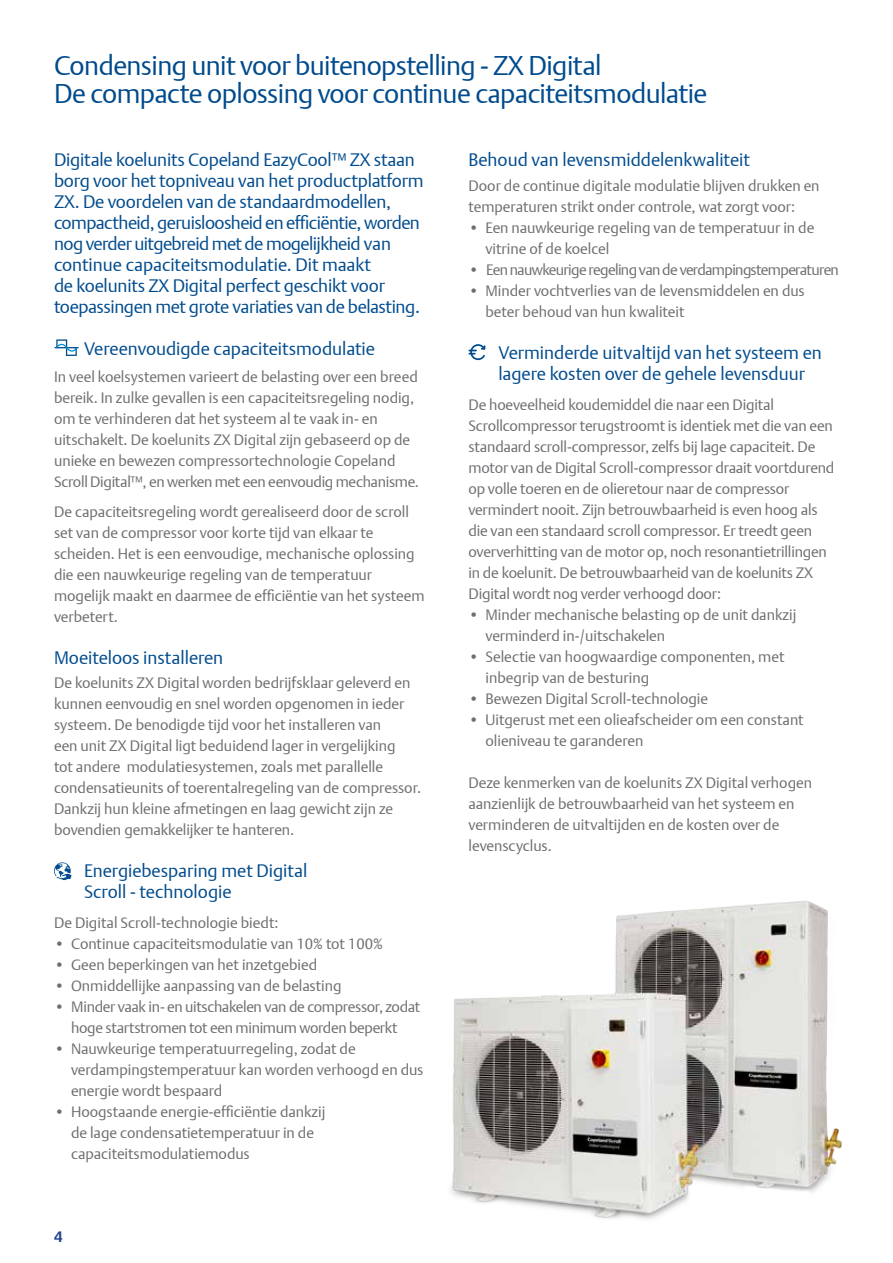
<style>
.page{position:relative;width:893px;height:1263px;background:#fff}
.page>*{position:absolute;margin:0;border:0;box-sizing:border-box;transform-origin:0 0}
.t1{font:27px/28.5px "DTL Argo T Light";letter-spacing:-.02em;color:#004b8d}
.t2{font:18px/21px "DTL Argo T Light";letter-spacing:-.01em;color:#004b8d}
.t3{font:15px/21px "DTL Argo T Light";letter-spacing:-.005em;color:#6d6e71}
.t4{font:15px "DTL Argo T Light";letter-spacing:-.04em;color:#6d6e71}
.t5{font:700 15px "DTL Argo T";color:#25408f}
</style>
<div class="page">
<svg style="left:55px;top:339px;width:24px;height:17px"></svg>
<svg style="left:54px;top:862px;width:18px;height:19px"></svg>
<svg style="left:468px;top:344px;width:17px;height:16px"></svg>
<img style="left:451px;top:900px;width:391px;height:319px">
<h1 class="t1" style="left:54px;top:51px;width:655px">Condensing unit voor buitenopstelling - ZX Digital<br>De compacte oplossing voor continue capaciteitsmodulatie</h1>
<p class="t2" style="left:54px;top:149px;width:371px">Digitale koelunits Copeland EazyCool™ ZX staan borg voor het topniveau van het productplatform ZX. De voordelen van de standaardmodellen, compactheid, geruisloosheid en efficiëntie, worden nog verder uitgebreid met de mogelijkheid van continue capaciteitsmodulatie. Dit maakt<br>de koelunits ZX Digital perfect geschikt voor toepassingen met grote variaties van de belasting.</p>
<p class="t2" style="left:84px;top:338px;width:293px">Vereenvoudigde capaciteitsmodulatie</p>
<p class="t3" style="left:54px;top:366px;width:366px">In veel koelsystemen varieert de belasting over een breed bereik. In zulke gevallen is een capaciteitsregeling nodig, om te verhinderen dat het systeem al te vaak in- en uitschakelt. De koelunits ZX Digital zijn gebaseerd op de unieke en bewezen compressortechnologie Copeland Scroll Digital™, en werken met een eenvoudig mechanisme.</p>
<p class="t3" style="left:54px;top:501px;width:372px">De capaciteitsregeling wordt gerealiseerd door de scroll set van de compressor voor korte tijd van elkaar te scheiden. Het is een eenvoudige, mechanische oplossing die een nauwkeurige regeling van de temperatuur mogelijk maakt en daarmee de efficiëntie van het systeem verbetert.</p>
<p class="t2" style="left:54px;top:646px;width:171px">Moeiteloos installeren</p>
<p class="t3" style="left:54px;top:672px;width:369px">De koelunits ZX Digital worden bedrijfsklaar geleverd en kunnen eenvoudig en snel worden opgenomen in ieder systeem. De benodigde tijd voor het installeren van<br>een unit ZX Digital ligt beduidend lager in vergelijking<br>tot andere modulatiesystemen, zoals met parallelle condensatieunits of toerentalregeling van de compressor.<br>Dankzij hun kleine afmetingen en laag gewicht zijn ze bovendien gemakkelijker te hanteren.</p>
<p class="t2" style="left:84px;top:859px;width:225px">Energiebesparing met Digital<br>Scroll - technologie</p>
<p class="t3" style="left:54px;top:912px;width:226px">De Digital Scroll-technologie biedt:</p>
<p class="t3" style="left:54px;top:933px;width:330px">• Continue capaciteitsmodulatie van 10% tot 100%</p>
<p class="t3" style="left:54px;top:954px;width:265px">• Geen beperkingen van het inzetgebied</p>
<p class="t3" style="left:54px;top:975px;width:289px">• Onmiddellijke aanpassing van de belasting</p>
<p class="t3" style="left:54px;top:996px;width:368px;text-align:center">• Minder vaak in- en uitschakelen van de compressor, zodat hoge startstromen tot een minimum worden beperkt</p>
<p class="t3" style="left:71px;top:1038px;width:354px;text-indent:-17px">• Nauwkeurige temperatuurregeling, zodat de verdampingstemperatuur kan worden verhoogd en dus energie wordt bespaard</p>
<p class="t3" style="left:71px;top:1101px;width:256px;text-indent:-17px">• Hoogstaande energie-efficiëntie dankzij de lage condensatietemperatuur in de capaciteitsmodulatiemodus</p>
<p class="t5" style="left:54px;top:1227px;width:10px">4</p>
<p class="t2" style="left:468px;top:149px;width:283px">Behoud van levensmiddelenkwaliteit</p>
<p class="t3" style="left:468px;top:175px;width:353px">Door de continue digitale modulatie blijven drukken en temperaturen strikt onder controle, wat zorgt voor:</p>
<p class="t3" style="left:485px;top:217px;width:331px;text-indent:-17px">• Een nauwkeurige regeling van de temperatuur in de vitrine of de koelcel</p>
<p class="t4" style="left:468px;top:261px;width:372px">• Een nauwkeurige regeling van de verdampingstemperaturen</p>
<p class="t3" style="left:485px;top:280px;width:321px;text-indent:-17px">• Minder vochtverlies van de levensmiddelen en dus beter behoud van hun kwaliteit</p>
<p class="t2" style="left:498px;top:342px;width:325px">Verminderde uitvaltijd van het systeem en lagere kosten over de gehele levensduur</p>
<p class="t3" style="left:468px;top:394px;width:367px">De hoeveelheid koudemiddel die naar een Digital Scrollcompressor terugstroomt is identiek met die van een standaard scroll-compressor, zelfs bij lage capaciteit. De motor van de Digital Scroll-compressor draait voortdurend op volle toeren en de olieretour naar de compressor vermindert nooit. Zijn betrouwbaarheid is even hoog als die van een standaard scroll compressor. Er treedt geen oververhitting van de motor op, noch resonantietrillingen in de koelunit. De betrouwbaarheid van de koelunits ZX Digital wordt nog verder verhoogd door:</p>
<p class="t3" style="left:485px;top:604px;width:312px;text-indent:-17px">• Minder mechanische belasting op de unit dankzij verminderd in-/uitschakelen</p>
<p class="t3" style="left:485px;top:646px;width:300px;text-indent:-17px">• Selectie van hoogwaardige componenten, met inbegrip van de besturing</p>
<p class="t3" style="left:468px;top:688px;width:241px">• Bewezen Digital Scroll-technologie</p>
<p class="t3" style="left:485px;top:709px;width:320px;text-indent:-17px">• Uitgerust met een olieafscheider om een constant olieniveau te garanderen</p>
<p class="t3" style="left:468px;top:772px;width:345px">Deze kenmerken van de koelunits ZX Digital verhogen aanzienlijk de betrouwbaarheid van het systeem en verminderen de uitvaltijden en de kosten over de levenscyclus.</p>
</div>
